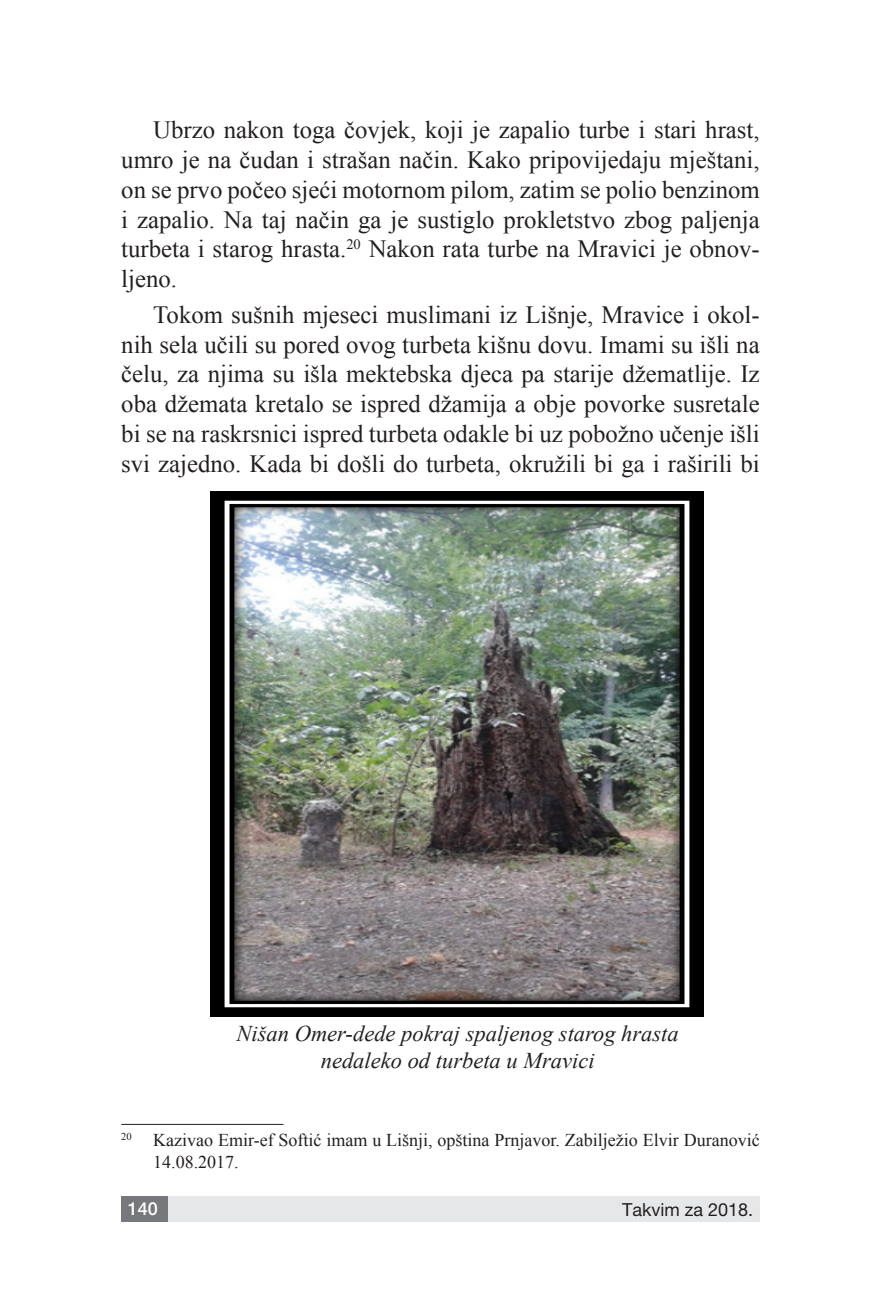
<style>
.page{position:relative;width:881px;height:1308px;background:#fff}
.page>*{position:absolute;margin:0;border:0;box-sizing:border-box;transform-origin:0 0}
.Tekst{font:24.75px/29.7px "Times New Roman";color:#231f20;text-align:justify}
.Tekst-2{font:italic 22.5px/27px "Times New Roman";color:#231f20;text-align:center}
.Fusnote{font:18px/21.6px "Times New Roman";color:#231f20}
.t1{font:18px "Helvetica Neue LT Pro";color:#231f20}
.t2{font:500 18px "Helvetica Neue LT Pro";color:#fff}
</style>
<div class="page">
<div style="left:121px;top:1196px;width:638px;height:25px;background:#e6e7e9"></div>
<div style="left:121px;top:1196px;width:46px;height:25px;background:#76787b"></div>
<hr style="left:121px;top:1124px;width:162px;height:1px;background:#231f20">
<img style="left:210px;top:491px;width:493px;height:525px">
<p class="Tekst" style="left:121px;top:115px;width:639px;text-indent:32px">Ubrzo nakon toga čovjek, koji je zapalio turbe i stari hrast, umro je na čudan i strašan način. Kako pripovijedaju mještani, on se prvo počeo sjeći motornom pilom, zatim se polio benzinom i zapalio. Na taj način ga je sustiglo prokletstvo zbog paljenja turbeta i starog hrasta.<sup>20</sup> Nakon rata turbe na Mravici je obnov&shy;ljeno.</p>
<p class="Tekst" style="left:121px;top:299px;width:639px;text-indent:32px">Tokom sušnih mjeseci muslimani iz Lišnje, Mravice i okol&shy;nih sela učili su pored ovog turbeta kišnu dovu. Imami su išli na čelu, za njima su išla mektebska djeca pa starije džematlije. Iz oba džemata kretalo se ispred džamija a obje povorke susretale bi se na raskrsnici ispred turbeta odakle bi uz pobožno učenje išli svi zajedno. Kada bi došli do turbeta, okružili bi ga i raširili bi</p>
<p class="Tekst-2" style="left:236px;top:1019px;width:443px">Nišan Omer-dede pokraj spaljenog starog hrasta nedaleko od turbeta u Mravici</p>
<p class="Fusnote" style="left:153px;top:1128px;width:607px;text-indent:-32px"><sup>20</sup> Kazivao Emir-ef Softić imam u Lišnji, opština Prnjavor. Zabilježio Elvir Duranović<br>14.08.2017.</p>
<p class="t2" style="left:128px;top:1197px;width:32px">140</p>
<p class="t1" style="left:622px;top:1198px;width:133px">Takvim za 2018.</p>
</div>
